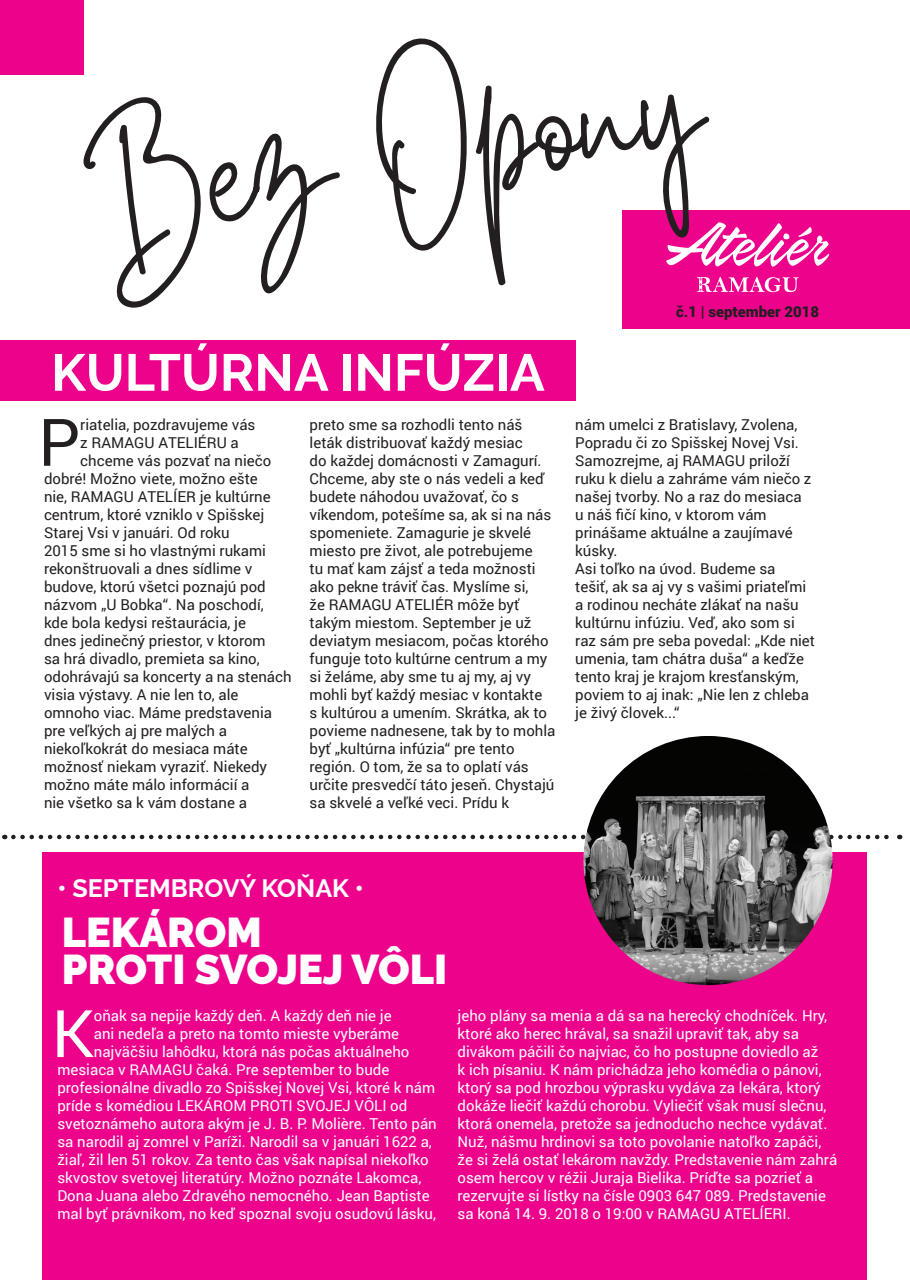
<style>
.page{position:relative;width:910px;height:1280px;background:#fff}
.page>*{position:absolute;margin:0;border:0;box-sizing:border-box;transform-origin:0 0}
.t1{font:65.7px "Roboto";color:#231f20}
.t2{font:65.7px "Roboto";color:#fff}
.t3{font:700 51.9px "Raleway";color:#fff}
.t4{font:900 41.4px/36.9px "Raleway";color:#fff}
.t5{font:700 25.05px "Raleway";color:#fff}
.t6{font:15px/18px "Roboto";color:#231f20}
.t7{font:15px/18px "Roboto";color:#fff}
.t8{font:900 15px "Roboto";color:#231f20}
</style>
<div class="page">
<svg style="left:13px;top:835px;width:887px;height:4px"></svg>
<div style="left:622px;top:210px;width:288px;height:119px;background:#ed028c"></div>
<div style="left:0;top:0;width:83px;height:74px;background:#ed028c"></div>
<div style="left:43px;top:853px;width:824px;height:427px;background:#ed028c"></div>
<div style="left:0;top:340px;width:575px;height:60px;background:#ed028c"></div>
<svg style="left:80px;top:34px;width:630px;height:274px"></svg>
<svg style="left:666px;top:222px;width:163px;height:45px"></svg>
<svg style="left:697px;top:277px;width:102px;height:15px"></svg>
<img style="left:583px;top:736px;width:250px;height:249px;border-radius:125px">
<p class="t8" style="left:676px;top:301px;width:144px">č.1 | september 2018</p>
<h2 class="t3" style="left:51px;top:343px;width:495px">KULTÚRNA INFÚZIA</h2>
<h1 class="t1" style="left:38px;top:396px;width:44px">P</h1>
<p class="t6" style="left:80px;top:415px;width:177px">riatelia, pozdravujeme vás</p>
<p class="t6" style="left:310px;top:415px;width:247px">preto sme sa rozhodli tento náš leták distribuovať každý mesiac<br>do každej domácnosti v Zamagurí.<br>Chceme, aby ste o nás vedeli a keď budete náhodou uvažovať, čo s víkendom, potešíme sa, ak si na nás spomeniete. Zamagurie je skvelé miesto pre život, ale potrebujeme<br>tu mať kam zájsť a teda možnosti ako pekne tráviť čas. Myslíme si,<br>že RAMAGU ATELIÉR môže byť takým miestom. September je už deviatym mesiacom, počas ktorého funguje toto kultúrne centrum a my si želáme, aby sme tu aj my, aj vy mohli byť každý mesiac v kontakte<br>s kultúrou a umením. Skrátka, ak to povieme nadnesene, tak by to mohla byť „kultúrna infúzia“ pre tento región. O tom, že sa to oplatí vás určite presvedčí táto jeseň. Chystajú sa skvelé a veľké veci. Prídu k</p>
<p class="t6" style="left:575px;top:415px;width:241px">nám umelci z Bratislavy, Zvolena,<br>Popradu či zo Spišskej Novej Vsi.<br>Samozrejme, aj RAMAGU priloží ruku k dielu a zahráme vám niečo z našej tvorby. No a raz do mesiaca<br>u náš fičí kino, v ktorom vám prinášame aktuálne a zaujímavé kúsky.<br>Asi toľko na úvod. Budeme sa<br>tešiť, ak sa aj vy s vašimi priateľmi a rodinou necháte zlákať na našu kultúrnu infúziu. Veď, ako som si raz sám pre seba povedal: „Kde niet umenia, tam chátra duša“ a keďže tento kraj je krajom kresťanským, poviem to aj inak: „Nie len z chleba je živý človek...“</p>
<p class="t6" style="left:80px;top:433px;width:160px">z RAMAGU ATELIÉRU a</p>
<p class="t6" style="left:80px;top:451px;width:193px">chceme vás pozvať na niečo</p>
<p class="t6" style="left:44px;top:469px;width:215px">dobré! Možno viete, možno ešte</p>
<p class="t6" style="left:44px;top:487px;width:228px">nie, RAMAGU ATELÍER je kultúrne</p>
<p class="t6" style="left:44px;top:505px;width:222px">centrum, ktoré vzniklo v Spišskej</p>
<p class="t6" style="left:44px;top:523px;width:187px">Starej Vsi v januári. Od roku</p>
<p class="t6" style="left:44px;top:541px;width:224px">2015 sme si ho vlastnými rukami</p>
<p class="t6" style="left:44px;top:559px;width:210px">rekonštruovali a dnes sídlime v</p>
<p class="t6" style="left:44px;top:577px;width:223px">budove, ktorú všetci poznajú pod</p>
<p class="t6" style="left:44px;top:595px;width:221px">názvom „U Bobka“. Na poschodí,</p>
<p class="t6" style="left:44px;top:613px;width:204px">kde bola kedysi reštaurácia, je</p>
<p class="t6" style="left:44px;top:631px;width:223px">dnes jedinečný priestor, v ktorom</p>
<p class="t6" style="left:44px;top:649px;width:217px">sa hrá divadlo, premieta sa kino,</p>
<p class="t6" style="left:44px;top:667px;width:249px">odohrávajú sa koncerty a na stenách</p>
<p class="t6" style="left:44px;top:685px;width:196px">visia výstavy. A nie len to, ale</p>
<p class="t6" style="left:44px;top:703px;width:230px">omnoho viac. Máme predstavenia</p>
<p class="t6" style="left:44px;top:721px;width:184px">pre veľkých aj pre malých a</p>
<p class="t6" style="left:44px;top:739px;width:205px">niekoľkokrát do mesiaca máte</p>
<p class="t6" style="left:44px;top:757px;width:225px">možnosť niekam vyraziť. Niekedy</p>
<p class="t6" style="left:44px;top:775px;width:207px">možno máte málo informácií a</p>
<p class="t6" style="left:44px;top:793px;width:204px">nie všetko sa k vám dostane a</p>
<h3 class="t5" style="left:57px;top:873px;width:308px">• SEPTEMBROVÝ KOŇAK •</h3>
<h3 class="t4" style="left:62px;top:914px;width:387px">LEKÁROM<br>PROTI SVOJEJ VÔLI</h3>
<h1 class="t2" style="left:52px;top:987px;width:44px">K</h1>
<p class="t7" style="left:94px;top:1006px;width:299px">oňak sa nepije každý deň. A každý deň nie je</p>
<p class="t7" style="left:94px;top:1024px;width:307px">ani nedeľa a preto na tomto mieste vyberáme</p>
<p class="t7" style="left:94px;top:1042px;width:317px">najväčšiu lahôdku, ktorá nás počas aktuálneho</p>
<p class="t7" style="left:57px;top:1060px;width:333px">mesiaca v RAMAGU čaká. Pre september to bude</p>
<p class="t7" style="left:57px;top:1078px;width:379px">profesionálne divadlo zo Spišskej Novej Vsi, ktoré k nám</p>
<p class="t7" style="left:57px;top:1096px;width:351px">príde s komédiou LEKÁROM PROTI SVOJEJ VÔLI od</p>
<p class="t7" style="left:57px;top:1114px;width:381px">svetoznámeho autora akým je J. B. P. Molière. Tento pán</p>
<p class="t7" style="left:57px;top:1132px;width:376px">sa narodil aj zomrel v Paríži. Narodil sa v januári 1622 a,</p>
<p class="t7" style="left:57px;top:1150px;width:373px">žiaľ, žil len 51 rokov. Za tento čas však napísal niekoľko</p>
<p class="t7" style="left:57px;top:1168px;width:366px">skvostov svetovej literatúry. Možno poznáte Lakomca,</p>
<p class="t7" style="left:57px;top:1186px;width:374px">Dona Juana alebo Zdravého nemocného. Jean Baptiste</p>
<p class="t7" style="left:57px;top:1204px;width:380px">mal byť právnikom, no keď spoznal svoju osudovú lásku,</p>
<p class="t7" style="left:458px;top:1006px;width:381px">jeho plány sa menia a dá sa na herecký chodníček. Hry, ktoré ako herec hrával, sa snažil upraviť tak, aby sa divákom páčili čo najviac, čo ho postupne doviedlo až<br>k ich písaniu. K nám prichádza jeho komédia o pánovi, ktorý sa pod hrozbou výprasku vydáva za lekára, ktorý dokáže liečiť každú chorobu. Vyliečiť však musí slečnu, ktorá onemela, pretože sa jednoducho nechce vydávať.<br>Nuž, nášmu hrdinovi sa toto povolanie natoľko zapáči, že si želá ostať lekárom navždy. Predstavenie nám zahrá osem hercov v réžii Juraja Bielika. Príďte sa pozrieť a rezervujte si lístky na čísle 0903 647 089. Predstavenie sa koná 14. 9. 2018 o 19:00 v RAMAGU ATELÍERI.</p>
</div>
